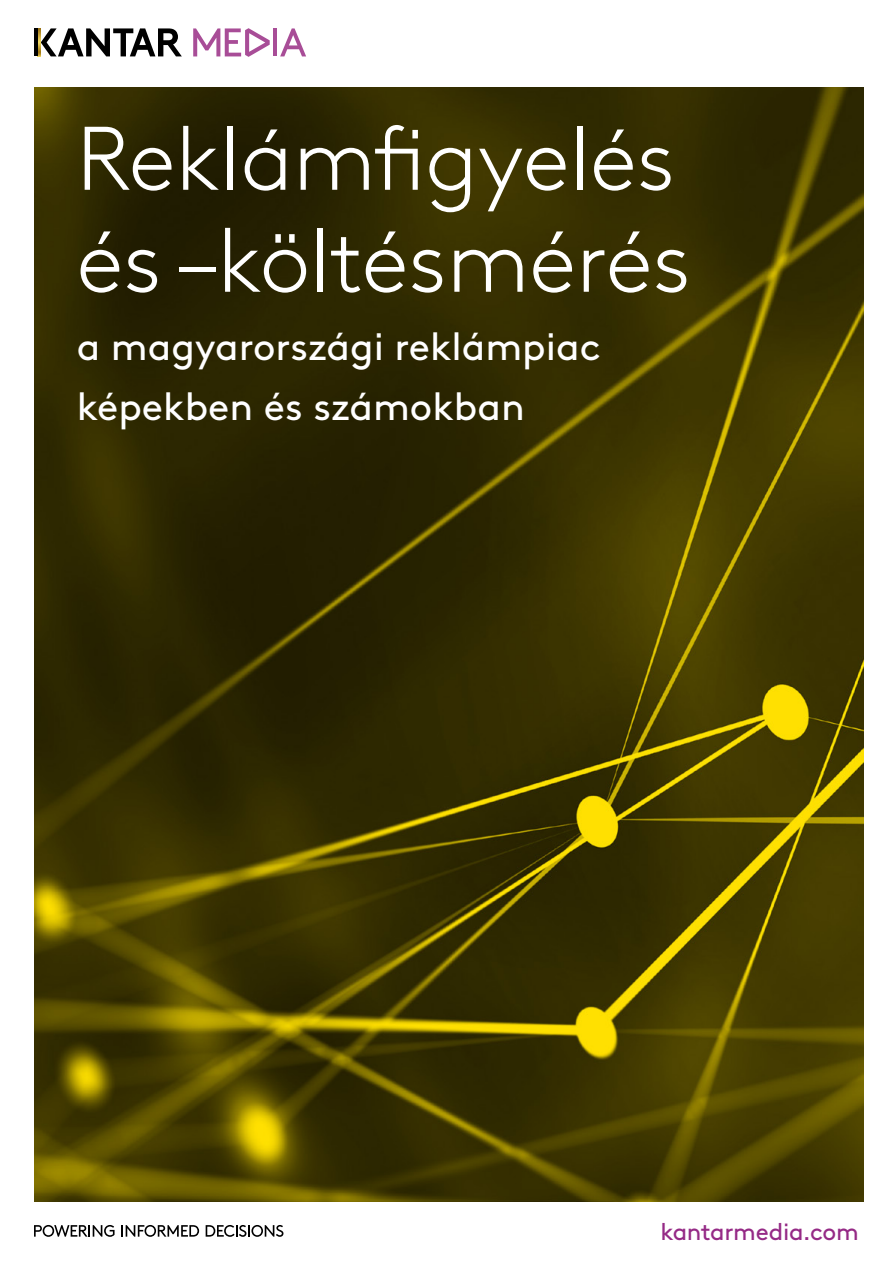
<style>
.page{position:relative;width:893px;height:1263px;background:#fff}
.page>*{position:absolute;margin:0;border:0;box-sizing:border-box;transform-origin:0 0}
.t1{font:300 90px/102px "Kantar Brown";color:#fff}
.t2{font:39px/60px "Kantar Brown";color:#fff}
.t3{font:24px "Kantar Brown";letter-spacing:-.01em;color:#952a86}
</style>
<div class="page">
<img style="left:34px;top:87px;width:829px;height:1114px">
<svg style="left:41px;top:28px;width:141px;height:28px"></svg>
<svg style="left:38px;top:28px;width:3px;height:28px"></svg>
<hr style="left:34px;top:28px;width:4px;height:28px;background:#000">
<hr style="left:273px;top:28px;width:4px;height:28px;background:#a84d97">
<svg style="left:280px;top:28px;width:26px;height:28px"></svg>
<svg style="left:193px;top:28px;width:77px;height:29px"></svg>
<svg style="left:34px;top:1225px;width:81px;height:12px"></svg>
<svg style="left:122px;top:1225px;width:77px;height:12px"></svg>
<svg style="left:206px;top:1225px;width:77px;height:12px"></svg>
<h1 class="t1" style="left:77px;top:101px;width:616px">Reklámfigyelés és –költésmérés</h1>
<p class="t2" style="left:77px;top:313px;width:525px">a magyarországi reklámpiac képekben és számokban</p>
<p class="t3" style="left:660px;top:1213px;width:200px">kantarmedia.com</p>
</div>
